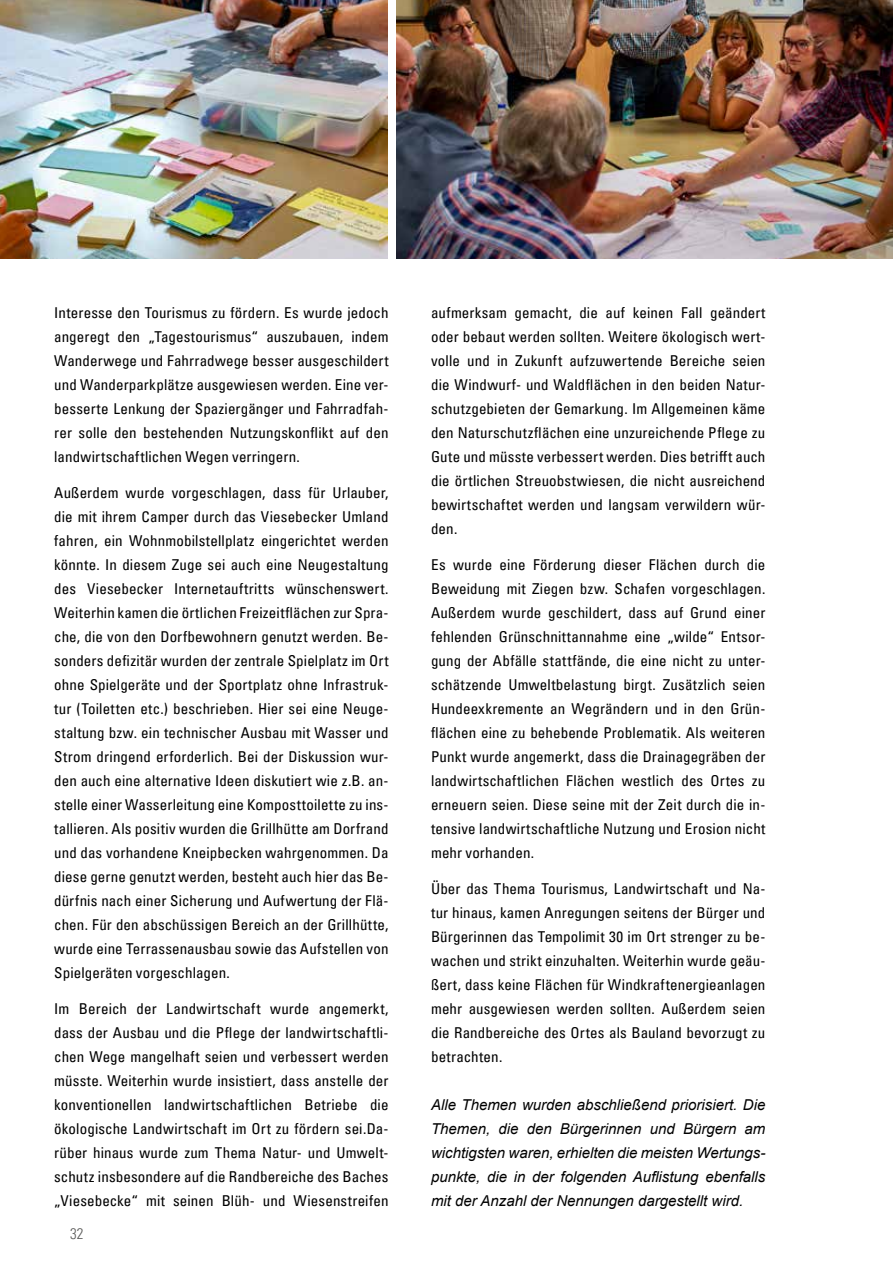
<style>
.page{position:relative;width:893px;height:1263px;background:#fff}
.page>*{position:absolute;margin:0;border:0;box-sizing:border-box;transform-origin:0 0}
.t1{font:condensed 15px/24px "Univers LT Pro";letter-spacing:.01em;color:#000;text-align:justify}
.t2{font:italic 15px/24px "Arial";color:#000;text-align:justify}
.t3{font:300 condensed 15px "Univers LT Pro";color:#575756}
</style>
<div class="page">
<img style="left:0;top:0;width:388px;height:259px">
<img style="left:396px;top:0;width:497px;height:259px">
<p class="t1" style="left:54px;top:300px;width:336px">Interesse den Tourismus zu fördern. Es wurde jedoch angeregt den „Tagestourismus“ auszubauen, indem Wanderwege und Fahrradwege besser ausgeschildert und Wanderparkplätze ausgewiesen werden. Eine ver&shy;besserte Lenkung der Spaziergänger und Fahrradfah&shy;rer solle den bestehenden Nutzungskonflikt auf den landwirtschaftlichen Wegen verringern.</p>
<p class="t1" style="left:54px;top:480px;width:336px">Außerdem wurde vorgeschlagen, dass für Urlauber, die mit ihrem Camper durch das Viesebecker Umland fahren, ein Wohnmobilstellplatz eingerichtet werden könnte. In diesem Zuge sei auch eine Neugestaltung des Viesebecker Internetauftritts wünschenswert.<br>Weiterhin kamen die örtlichen Freizeitflächen zur Spra&shy;che, die von den Dorfbewohnern genutzt werden. Be&shy;sonders defizitär wurden der zentrale Spielplatz im Ort ohne Spielgeräte und der Sportplatz ohne Infrastruk&shy;tur (Toiletten etc.) beschrieben. Hier sei eine Neuge&shy;staltung bzw. ein technischer Ausbau mit Wasser und Strom dringend erforderlich. Bei der Diskussion wur&shy;den auch eine alternative Ideen diskutiert wie z.B. an&shy;stelle einer Wasserleitung eine Komposttoilette zu ins&shy;tallieren. Als positiv wurden die Grillhütte am Dorfrand und das vorhandene Kneipbecken wahrgenommen. Da diese gerne genutzt werden, besteht auch hier das Be&shy;dürfnis nach einer Sicherung und Aufwertung der Flä&shy;chen. Für den abschüssigen Bereich an der Grillhütte, wurde eine Terrassenausbau sowie das Aufstellen von Spielgeräten vorgeschlagen.</p>
<p class="t1" style="left:54px;top:996px;width:336px">Im Bereich der Landwirtschaft wurde angemerkt, dass der Ausbau und die Pflege der landwirtschaftli&shy;chen Wege mangelhaft seien und verbessert werden müsste. Weiterhin wurde insistiert, dass anstelle der konventionellen landwirtschaftlichen Betriebe die ökologische Landwirtschaft im Ort zu fördern sei.Da&shy;rüber hinaus wurde zum Thema Natur- und Umwelt&shy;schutz insbesondere auf die Randbereiche des Baches „Viesebecke“ mit seinen Blüh- und Wiesenstreifen</p>
<p class="t3" style="left:70px;top:1224px;width:15px">32</p>
<p class="t1" style="left:431px;top:300px;width:336px">aufmerksam gemacht, die auf keinen Fall geändert oder bebaut werden sollten. Weitere ökologisch wert&shy;volle und in Zukunft aufzuwertende Bereiche seien die Windwurf- und Waldflächen in den beiden Natur&shy;schutzgebieten der Gemarkung. Im Allgemeinen käme den Naturschutzflächen eine unzureichende Pflege zu Gute und müsste verbessert werden. Dies betrifft auch die örtlichen Streuobstwiesen, die nicht ausreichend bewirtschaftet werden und langsam verwildern wür&shy;den.</p>
<p class="t1" style="left:431px;top:552px;width:336px">Es wurde eine Förderung dieser Flächen durch die Beweidung mit Ziegen bzw. Schafen vorgeschlagen.<br>Außerdem wurde geschildert, dass auf Grund einer fehlenden Grünschnittannahme eine „wilde“ Entsor&shy;gung der Abfälle stattfände, die eine nicht zu unter&shy;schätzende Umweltbelastung birgt. Zusätzlich seien Hundeexkremente an Wegrändern und in den Grün&shy;flächen eine zu behebende Problematik. Als weiteren Punkt wurde angemerkt, dass die Drainagegräben der landwirtschaftlichen Flächen westlich des Ortes zu erneuern seien. Diese seine mit der Zeit durch die in&shy;tensive landwirtschaftliche Nutzung und Erosion nicht mehr vorhanden.</p>
<p class="t1" style="left:431px;top:876px;width:336px">Über das Thema Tourismus, Landwirtschaft und Na&shy;tur hinaus, kamen Anregungen seitens der Bürger und Bürgerinnen das Tempolimit 30 im Ort strenger zu be&shy;wachen und strikt einzuhalten. Weiterhin wurde geäu&shy;ßert, dass keine Flächen für Windkraftenergieanlagen mehr ausgewiesen werden sollten. Außerdem seien die Randbereiche des Ortes als Bauland bevorzugt zu betrachten.</p>
<p class="t2" style="left:431px;top:1093px;width:336px">Alle Themen wurden abschließend priorisiert. Die Themen, die den Bürgerinnen und Bürgern am wichtigsten waren, erhielten die meisten Wertungs&shy;punkte, die in der folgenden Auflistung ebenfalls mit der Anzahl der Nennungen dargestellt wird.</p>
</div>
